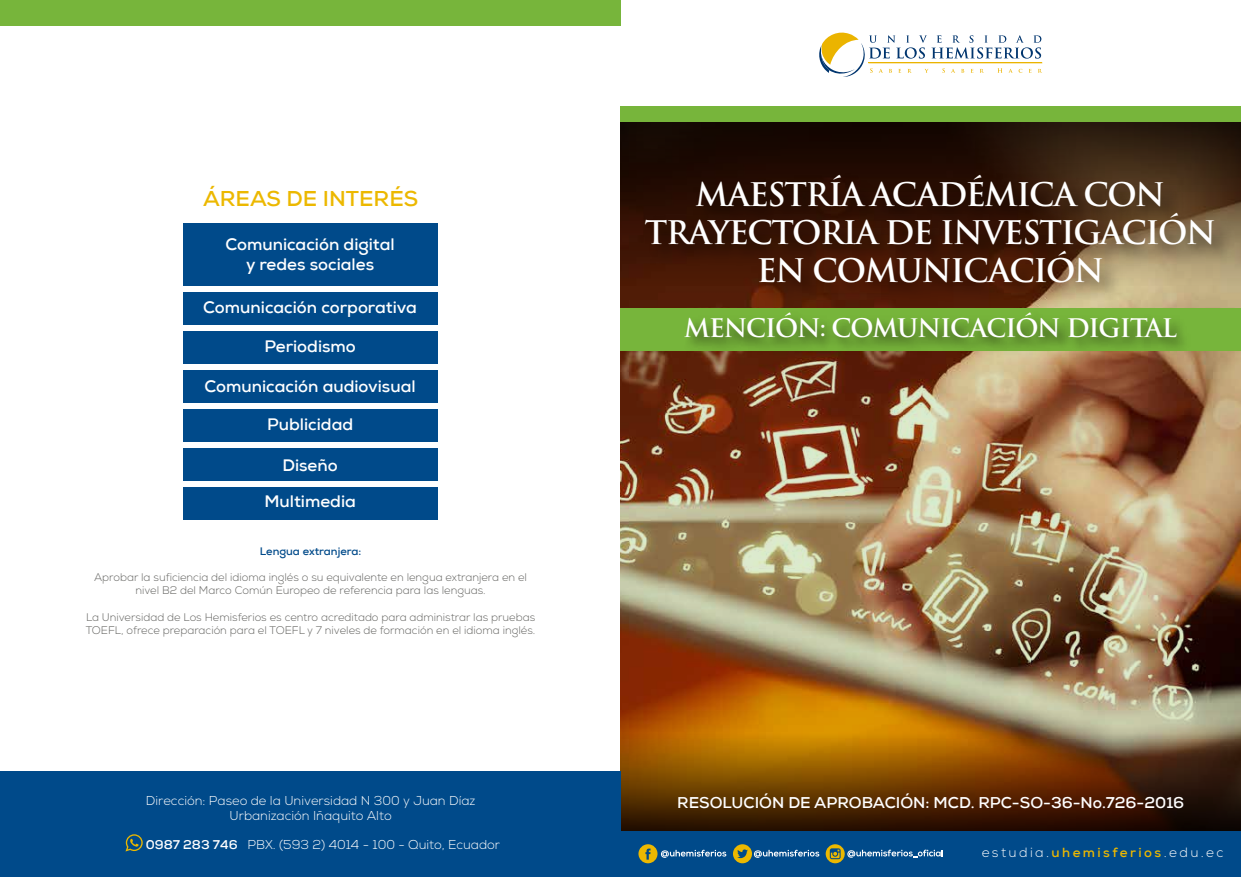
<style>
.page{position:relative;width:1241px;height:877px;background:#fff}
.page>*{position:absolute;margin:0;border:0;box-sizing:border-box;transform-origin:0 0}
.t1{font:700 31.75px/38px "Trajan Pro";letter-spacing:-.04em;color:#fff;text-align:center}
.t2{font:700 25px "Trajan Pro";letter-spacing:-.04em;color:#fff}
.t3{font:700 21.88px "Nexa";color:#ecb800}
.t4{font:700 16.88px/20.2px "Nexa";color:#fff;text-align:center}
.t5{font:700 15.88px "Nexa";color:#fff}
.t6{font:300 13.38px "Nexa";letter-spacing:.18em;color:#fff}
.t7{font:300 12.88px/15.5px "Nexa";color:#fff;text-align:center}
.t8{font:300 11px/13.2px "Nexa";color:#636360;text-align:center}
.t9{font:700 11px "Nexa";color:#004a8a}
.s1{font-weight:700}
.s2{font-weight:700;color:#ecb800}
</style>
<div class="page">
<img style="left:620px;top:296px;width:620px;height:415px">
<svg style="left:620px;top:711px;width:620px;height:120px;background:#774910"></svg>
<svg style="left:620px;top:121px;width:620px;height:175px;background:#231307"></svg>
<div style="left:620px;top:831px;width:620px;height:46px;background:#004a8a"></div>
<div style="left:0;top:772px;width:620px;height:105px;background:#004a8a"></div>
<svg style="left:733px;top:844px;width:86px;height:19px"></svg>
<svg style="left:825px;top:844px;width:117px;height:19px"></svg>
<svg style="left:638px;top:844px;width:88px;height:19px"></svg>
<img style="left:635px;top:165px;width:605px;height:143px">
<div style="left:620px;top:308px;width:620px;height:42px;background:#77b53b"></div>
<div style="left:620px;top:106px;width:620px;height:15px;background:#77b53b"></div>
<hr style="left:868px;top:62px;width:174px;height:1px;background:#ebb400">
<svg style="left:819px;top:32px;width:222px;height:45px"></svg>
<div style="left:183px;top:223px;width:254px;height:63px;background:#004a8a"></div>
<div style="left:183px;top:292px;width:254px;height:33px;background:#004a8a"></div>
<div style="left:183px;top:370px;width:254px;height:33px;background:#004a8a"></div>
<div style="left:183px;top:409px;width:254px;height:33px;background:#004a8a"></div>
<div style="left:183px;top:448px;width:254px;height:33px;background:#004a8a"></div>
<div style="left:183px;top:487px;width:254px;height:33px;background:#004a8a"></div>
<div style="left:183px;top:331px;width:254px;height:33px;background:#004a8a"></div>
<div style="left:0;top:0;width:620px;height:26px;background:#77b53b"></div>
<svg style="left:125px;top:834px;width:18px;height:17px"></svg>
<img style="left:676px;top:305px;width:521px;height:61px">
<h3 class="t3" style="left:203px;top:184px;width:216px">ÁREAS DE INTERÉS</h3>
<h3 class="t4" style="left:225px;top:234px;width:171px">Comunicación digital y redes sociales</h3>
<h3 class="t4" style="left:203px;top:297px;width:215px">Comunicación corporativa</h3>
<h3 class="t4" style="left:264px;top:336px;width:93px">Periodismo</h3>
<h3 class="t4" style="left:204px;top:376px;width:213px">Comunicación audiovisual</h3>
<h3 class="t4" style="left:267px;top:414px;width:88px">Publicidad</h3>
<h3 class="t4" style="left:264px;top:447px;width:93px;line-height:36.5px">Diseño<br>Multimedia</h3>
<p class="t9" style="left:260px;top:544px;width:103px">Lengua extranjera:</p>
<p class="t8" style="left:94px;top:571px;width:434px">Aprobar la suficiencia del idioma inglés o su equivalente en lengua extranjera en el nivel B2 del Marco Común Europeo de referencia para las lenguas.</p>
<p class="t8" style="left:86px;top:611px;width:451px;text-align:left">La Universidad de Los Hemisferios es centro acreditado para administrar las pruebas<br>TOEFL, ofrece preparación para el TOEFL y 7 niveles de formación en el idioma inglés.</p>
<p class="t7" style="left:146px;top:793px;width:331px">Dirección: Paseo de la Universidad N 300 y Juan Díaz<br>Urbanización Iñaquito Alto</p>
<p class="t7" style="left:146px;top:837px;width:356px"><span class="s1">0987 283 746</span> PBX. (593 2) 4014 - 100 - Quito, Ecuador</p>
<h1 class="t1" style="left:645px;top:176px;width:572px">MAESTRÍA ACADÉMICA CON<br>TRAYECTORIA DE INVESTIGACIÓN<br>EN COMUNICACIÓN</h1>
<h2 class="t2" style="left:684px;top:312px;width:494px">MENCIÓN: COMUNICACIÓN DIGITAL</h2>
<h3 class="t5" style="left:677px;top:792px;width:508px">RESOLUCIÓN DE APROBACIÓN: MCD. RPC-SO-36-No.726-2016</h3>
<p class="t6" style="left:981px;top:844px;width:243px">estudia.<span class="s2">uhemisferios</span>.edu.ec</p>
</div>
